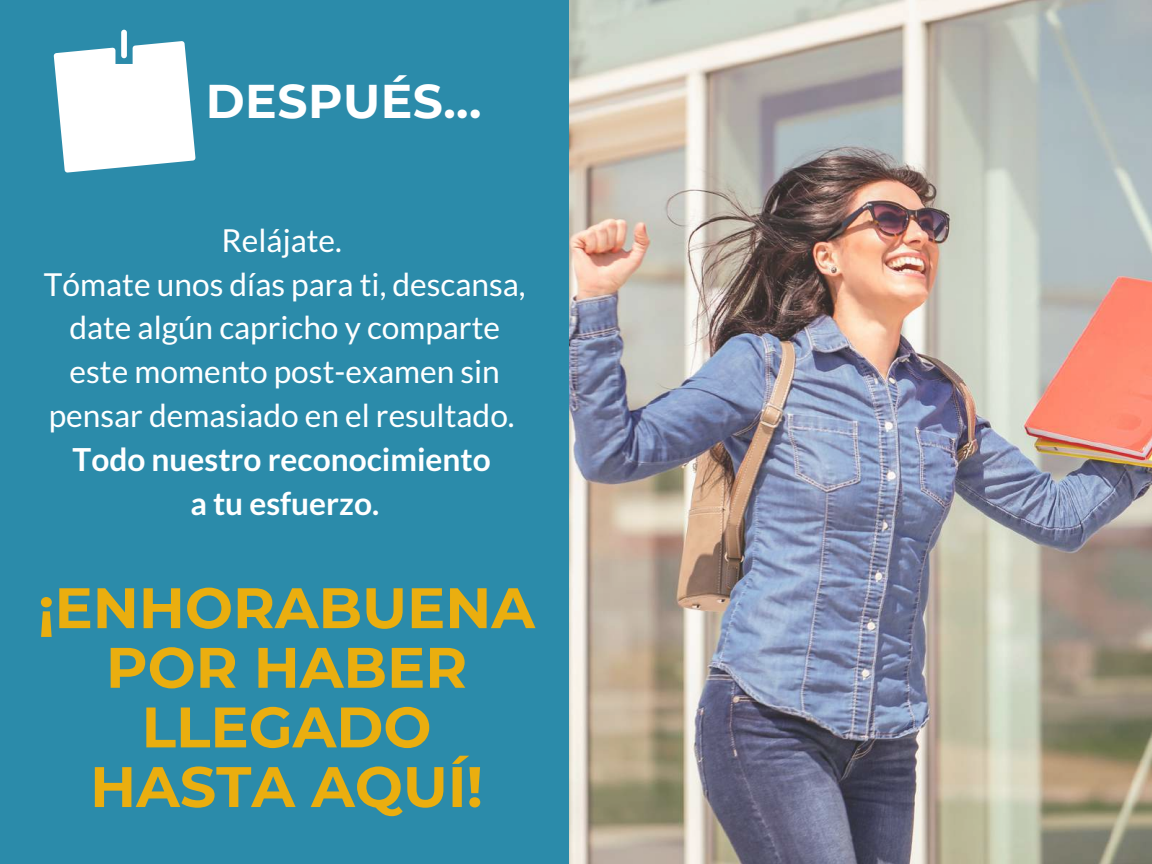
<style>
.page{position:relative;width:1152px;height:864px;background:#fff}
.page>*{position:absolute;margin:0;border:0;box-sizing:border-box;transform-origin:0 0}
.t1{font:700 57px/59.7px "Montserrat";color:#eaae0f;text-align:center}
.t2{font:700 47.25px "Montserrat";letter-spacing:.01em;color:#fff}
.t3{font:31.65px/43.8px "Lato";color:#fff;text-align:center}
.t4{font:700 31.65px/43.8px "Lato";color:#fff;text-align:center}
</style>
<div class="page">
<img style="left:569px;top:0;width:583px;height:864px">
<div style="left:0;top:0;width:569px;height:864px;background:#2b8baa"></div>
<svg style="left:54px;top:41px;width:141px;height:132px"></svg>
<div style="left:121px;top:30px;width:6px;height:28px;background:#fff;border-radius:3px"></div>
<h2 class="t2" style="left:206px;top:72px;width:277px">DESPUÉS...</h2>
<p class="t3" style="left:44px;top:217px;width:483px">Relájate.<br>Tómate unos días para ti, descansa, date algún capricho y comparte este momento post-examen sin pensar demasiado en el resultado.</p>
<p class="t4" style="left:73px;top:437px;width:420px">Todo nuestro reconocimiento a tu esfuerzo.</p>
<h1 class="t1" style="left:38px;top:578px;width:498px">¡ENHORABUENA<br>POR HABER<br>LLEGADO<br>HASTA AQUÍ!</h1>
</div>
